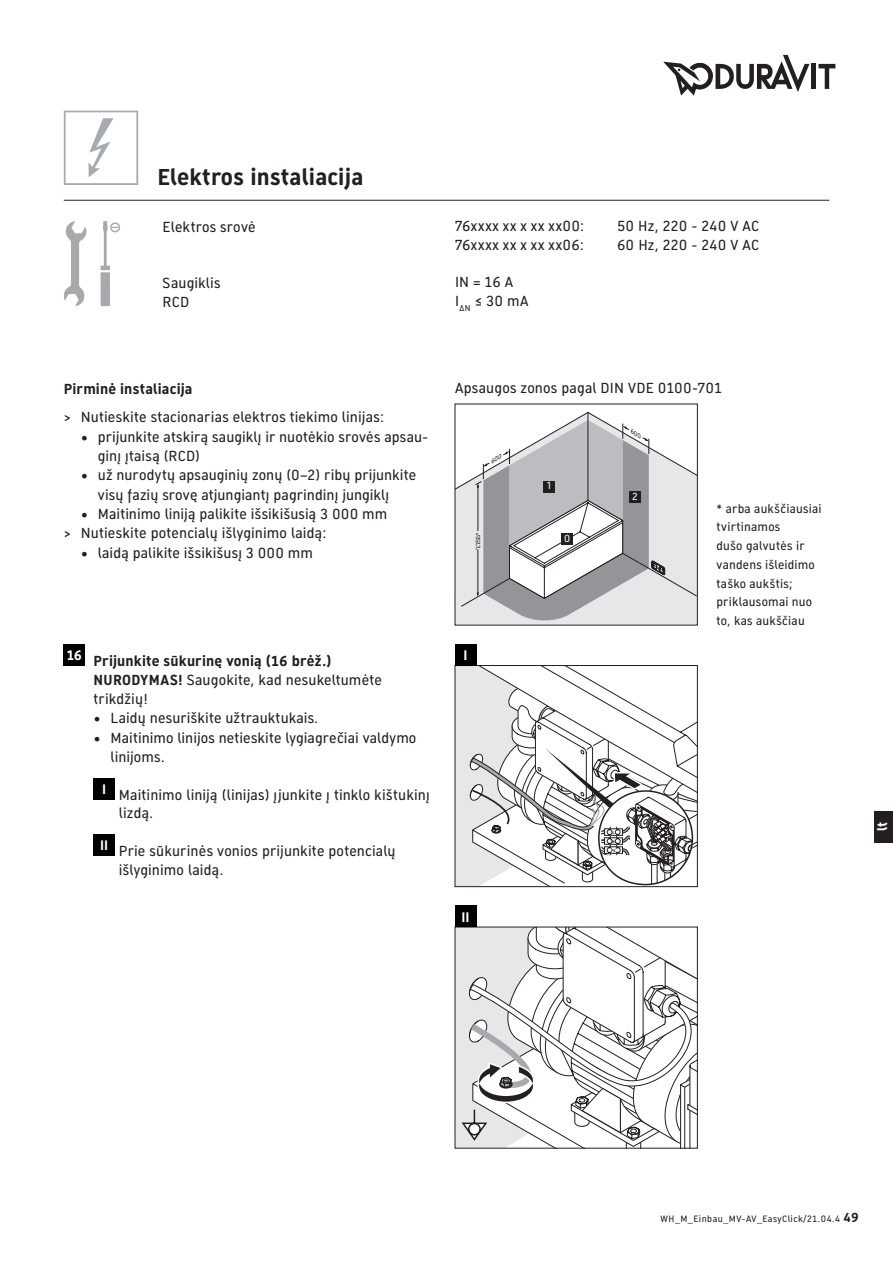
<style>
.page{position:relative;width:893px;height:1263px;background:#fff}
.page>*{position:absolute;margin:0;border:0;box-sizing:border-box;transform-origin:0 0}
.t1{font:700 22.5px "Dura Sans 2014 c";letter-spacing:.01em;color:#231f20}
.t2{font:14.25px/18.8px "Dura Sans 2014 c";letter-spacing:.01em;color:#231f20}
.t3{font:700 14.25px/19px "Dura Sans 2014 c";letter-spacing:.01em;color:#231f20}
.t4{font:14.25px "Dura Sans 2014 c";letter-spacing:.065em;color:#231f20}
.t5{font:700 13.5px "Dura Sans 2014 c";color:#fff}
.t6{font:12px/18.8px "Dura Sans 2014 c";letter-spacing:.02em;color:#231f20}
.t7{font:10.05px "Dura Sans 110211";color:#fff}
.t8{font:9px "Dura Sans 2014 c";letter-spacing:.05em;color:#231f20}
.t9{font:italic 5.7px "Dura Sans 110211";color:#231f20;scale:1.15 1}
.t10{font:3.9px "Dura Bold Tab";color:#231f20}
.s1{font-weight:400}
.s2{font-weight:700;font-size:12.75px}
</style>
<div class="page">
<svg style="left:457px;top:599px;width:239px;height:24px"></svg>
<svg style="left:461px;top:412px;width:235px;height:195px"></svg>
<svg style="left:460px;top:929px;width:236px;height:217px"></svg>
<svg style="left:457px;top:667px;width:239px;height:218px"></svg>
<div style="left:455px;top:665px;width:243px;height:222px;border:1px solid #231f20"></div>
<div style="left:455px;top:906px;width:21px;height:21px;background:#000"></div>
<div style="left:455px;top:644px;width:21px;height:21px;background:#000"></div>
<div style="left:110px;top:222px;width:10px;height:10px;border:2px solid #a8a9ad;border-radius:50%"></div>
<svg style="left:101px;top:221px;width:17px;height:85px"></svg>
<svg style="left:64px;top:221px;width:22px;height:85px"></svg>
<div style="left:64px;top:644px;width:21px;height:21px;background:#000"></div>
<div style="left:94px;top:778px;width:21px;height:21px;background:#000"></div>
<div style="left:94px;top:834px;width:21px;height:22px;background:#000"></div>
<hr style="left:64px;top:200px;width:765px;height:1px;background:#231f20">
<hr style="left:812px;top:64px;width:4px;height:25px;background:#231f20">
<svg style="left:818px;top:64px;width:17px;height:25px"></svg>
<svg style="left:663px;top:55px;width:146px;height:41px"></svg>
<div style="left:874px;top:811px;width:19px;height:31px;background:#231f20"></div>
<svg style="left:64px;top:111px;width:74px;height:74px"></svg>
<svg style="left:475px;top:420px;width:190px;height:200px"></svg>
<h1 class="t1" style="left:157px;top:161px;width:208px">Elektros instaliacija</h1>
<p class="t2" style="left:163px;top:217px;width:95px">Elektros srovė</p>
<p class="t2" style="left:163px;top:274px;width:59px">Saugiklis<br>RCD</p>
<p class="t4" style="left:455px;top:216px;width:131px">76xxxx xx x xx xx00:</p>
<p class="t2" style="left:617px;top:216px;width:143px">50 Hz, 220 - 240 V AC</p>
<p class="t4" style="left:455px;top:235px;width:130px">76xxxx xx x xx xx06:</p>
<p class="t2" style="left:617px;top:235px;width:144px">60 Hz, 220 - 240 V AC</p>
<p class="t2" style="left:455px;top:273px;width:75px">IN = 16 A<br>I<sub>ΔN</sub> ≤ 30 mA</p>
<p class="t3" style="left:64px;top:379px;width:130px">Pirminė instaliacija</p>
<p class="t2" style="left:455px;top:379px;width:268px">Apsaugos zonos pagal DIN VDE 0100-701</p>
<p class="t2" style="left:64px;top:408px;width:322px">&gt; Nutieskite stacionarias elektros tiekimo linijas:</p>
<p class="t2" style="left:98px;top:427px;width:332px;line-height:19.5px;text-indent:-17px">• prijunkite atskirą saugiklį ir nuotėkio srovės apsau&shy;ginį įtaisą (RCD)</p>
<p class="t2" style="left:98px;top:466px;width:320px;line-height:19.5px;text-indent:-17px">• už nurodytų apsauginių zonų (0–2) ribų prijunkite visų fazių srovę atjungiantį pagrindinį jungiklį</p>
<p class="t2" style="left:64px;top:505px;width:325px;text-indent:17px">• Maitinimo liniją palikite išsikišusią 3 000 mm &gt; Nutieskite potencialų išlyginimo laidą:</p>
<p class="t2" style="left:81px;top:543px;width:234px">• laidą palikite išsikišusį 3 000 mm</p>
<p class="t7" style="left:547px;top:479px;width:5px">1</p>
<p class="t7" style="left:632px;top:489px;width:6px">2</p>
<p class="t6" style="left:716px;top:499px;width:107px">* arba aukščiausiai tvirtinamos<br>dušo galvutės ir vandens išleidimo taško aukštis; priklausomai nuo to, kas aukščiau</p>
<p class="t9" style="left:474px;top:548px;width:21px;rotate:-90deg">2250*</p>
<p class="t7" style="left:564px;top:532px;width:8px">0</p>
<p class="t3" style="left:94px;top:651px;width:290px;text-indent:-27px"><sup>16</sup> Prijunkite sūkurinę vonią (16 brėž.)<br>NURODYMAS! <span class="s1">Saugokite, kad nesukeltumėte trikdžių!</span></p>
<p class="t2" style="left:94px;top:709px;width:226px">• Laidų nesuriškite užtrauktukais.</p>
<p class="t2" style="left:111px;top:728px;width:307px;line-height:19.5px;text-indent:-17px">• Maitinimo linijos netieskite lygiagrečiai valdymo linijoms.</p>
<p class="t2" style="left:119px;top:785px;width:312px;text-indent:-17px"><sup>I</sup> Maitinimo liniją (linijas) įjunkite į tinklo kištukinį lizdą.</p>
<p class="t2" style="left:119px;top:841px;width:278px;text-indent:-19px"><sup>II</sup> Prie sūkurinės vonios prijunkite potencialų išlyginimo laidą.</p>
<p class="t5" style="left:464px;top:646px;width:6px">I</p>
<p class="t5" style="left:462px;top:907px;width:10px">II</p>
<p class="t10" style="left:612px;top:830px;width:4px">L</p>
<p class="t10" style="left:612px;top:839px;width:4px">N</p>
<p class="t10" style="left:611px;top:847px;width:6px">PE</p>
<p class="t5" style="left:873px;top:831px;width:10px;rotate:-90deg">lt</p>
<p class="t8" style="left:661px;top:1212px;width:200px">WH_M_Einbau_MV-AV_EasyClick/21.04.4 <span class="s2">49</span></p>
</div>
